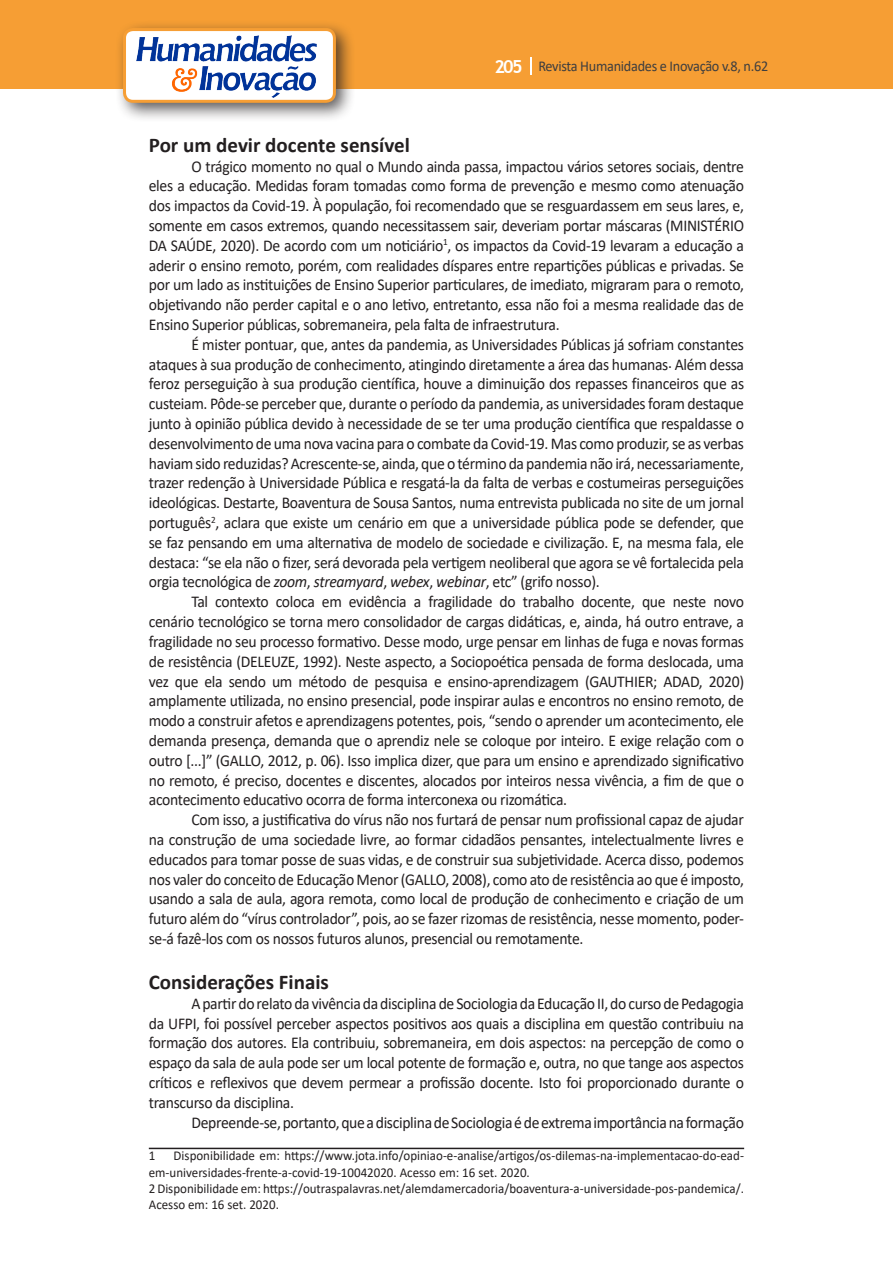
<style>
.page{position:relative;width:893px;height:1263px;background:#fff}
.page>*{position:absolute;margin:0;border:0;box-sizing:border-box;transform-origin:0 0}
.Titulo_2{font:700 21px "Calibri";color:#231f20}
.texto{font:16.5px/19.8px "Calibri";letter-spacing:-.02em;color:#231f20;text-align:justify;scale:.95 1}
.t1{font:15px "Calibri";letter-spacing:-.02em;color:#3e3e3f;scale:.95 1}
.Rodapé{font:13.5px/16.2px "Calibri";color:#231f20;scale:.96 1}
.s1{font-family:"Trebuchet MS";font-weight:700;font-size:18px;color:#fff}
.s2{font-style:italic}
</style>
<div class="page">
<div style="left:0;top:0;width:893px;height:88px;background:#f69e34"></div>
<svg style="left:530px;top:57px;width:2px;height:18px"></svg>
<div style="left:115px;top:20px;width:241px;height:103px;background:#231f20;opacity:.75"></div>
<div style="left:125px;top:30px;width:209px;height:71px;background:#fff;border-radius:9px"></div>
<div style="left:123px;top:28px;width:213px;height:75px;border:3px solid #f69e34;border-radius:9px"></div>
<img style="left:136px;top:36px;width:181px;height:61px">
<hr style="left:149px;top:1148px;width:595px;height:1px;background:#231f20">
<p class="t1" style="left:495px;top:56px;width:290px"><span class="s1">205</span> Revista Humanidades e Inovação v.8, n.62</p>
<p class="Titulo_2" style="left:149px;top:130px;width:263px">Por um devir docente sensível</p>
<p class="texto" style="left:149px;top:156px;width:628px;text-indent:43px">O trágico momento no qual o Mundo ainda passa, impactou vários setores sociais, dentre eles a educação. Medidas foram tomadas como forma de prevenção e mesmo como atenuação dos impactos da Covid-19. À população, foi recomendado que se resguardassem em seus lares, e, somente em casos extremos, quando necessitassem sair, deveriam portar máscaras (MINISTÉRIO DA SAÚDE, 2020). De acordo com um noticiário<sup>1</sup>, os impactos da Covid-19 levaram a educação a aderir o ensino remoto, porém, com realidades díspares entre repartições públicas e privadas. Se por um lado as instituições de Ensino Superior particulares, de imediato, migraram para o remoto, objetivando não perder capital e o ano letivo, entretanto, essa não foi a mesma realidade das de Ensino Superior públicas, sobremaneira, pela falta de infraestrutura.</p>
<p class="texto" style="left:149px;top:334px;width:628px;text-indent:43px">É mister pontuar, que, antes da pandemia, as Universidades Públicas já sofriam constantes ataques à sua produção de conhecimento, atingindo diretamente a área das humanas. Além dessa feroz perseguição à sua produção científica, houve a diminuição dos repasses financeiros que as custeiam. Pôde-se perceber que, durante o período da pandemia, as universidades foram destaque junto à opinião pública devido à necessidade de se ter uma produção científica que respaldasse o desenvolvimento de uma nova vacina para o combate da Covid-19. Mas como produzir, se as verbas haviam sido reduzidas? Acrescente-se, ainda, que o término da pandemia não irá, necessariamente, trazer redenção à Universidade Pública e resgatá-la da falta de verbas e costumeiras perseguições ideológicas. Destarte, Boaventura de Sousa Santos, numa entrevista publicada no site de um jornal português<sup>2</sup>, aclara que existe um cenário em que a universidade pública pode se defender, que se faz pensando em uma alternativa de modelo de sociedade e civilização. E, na mesma fala, ele destaca: “se ela não o fizer, será devorada pela vertigem neoliberal que agora se vê fortalecida pela orgia tecnológica de <span class="s2">zoom</span>, <span class="s2">streamyard</span>, <span class="s2">webex</span>, <span class="s2">webinar</span>, etc” (grifo nosso).</p>
<p class="texto" style="left:149px;top:591px;width:628px;text-indent:43px">Tal contexto coloca em evidência a fragilidade do trabalho docente, que neste novo cenário tecnológico se torna mero consolidador de cargas didáticas, e, ainda, há outro entrave, a fragilidade no seu processo formativo. Desse modo, urge pensar em linhas de fuga e novas formas de resistência (DELEUZE, 1992). Neste aspecto, a Sociopoética pensada de forma deslocada, uma vez que ela sendo um método de pesquisa e ensino-aprendizagem (GAUTHIER; ADAD, 2020) amplamente utilizada, no ensino presencial, pode inspirar aulas e encontros no ensino remoto, de modo a construir afetos e aprendizagens potentes, pois, “sendo o aprender um acontecimento, ele demanda presença, demanda que o aprendiz nele se coloque por inteiro. E exige relação com o outro [...]” (GALLO, 2012, p. 06). Isso implica dizer, que para um ensino e aprendizado significativo no remoto, é preciso, docentes e discentes, alocados por inteiros nessa vivência, a fim de que o acontecimento educativo ocorra de forma interconexa ou rizomática.</p>
<p class="texto" style="left:149px;top:809px;width:628px;text-indent:43px">Com isso, a justificativa do vírus não nos furtará de pensar num profissional capaz de ajudar na construção de uma sociedade livre, ao formar cidadãos pensantes, intelectualmente livres e educados para tomar posse de suas vidas, e de construir sua subjetividade. Acerca disso, podemos nos valer do conceito de Educação Menor (GALLO, 2008), como ato de resistência ao que é imposto, usando a sala de aula, agora remota, como local de produção de conhecimento e criação de um futuro além do “vírus controlador”, pois, ao se fazer rizomas de resistência, nesse momento, poder&shy;se-á fazê-los com os nossos futuros alunos, presencial ou remotamente.</p>
<p class="Titulo_2" style="left:149px;top:967px;width:182px">Considerações Finais</p>
<p class="texto" style="left:149px;top:993px;width:628px;text-indent:43px">A partir do relato da vivência da disciplina de Sociologia da Educação II, do curso de Pedagogia da UFPI, foi possível perceber aspectos positivos aos quais a disciplina em questão contribuiu na formação dos autores. Ela contribuiu, sobremaneira, em dois aspectos: na percepção de como o espaço da sala de aula pode ser um local potente de formação e, outra, no que tange aos aspectos críticos e reflexivos que devem permear a profissão docente. Isto foi proporcionado durante o transcurso da disciplina.</p>
<p class="texto" style="left:191px;top:1112px;width:583px">Depreende-se, portanto, que a disciplina de Sociologia é de extrema importância na formação</p>
<p class="Rodapé" style="left:149px;top:1147px;width:8px">1</p>
<p class="Rodapé" style="left:149px;top:1147px;width:621px;text-indent:25px">Disponibilidade em: https://www.jota.info/opiniao-e-analise/artigos/os-dilemas-na-implementacao-do-ead&shy;em-universidades-frente-a-covid-19-10042020. Acesso em: 16 set. 2020.</p>
<p class="Rodapé" style="left:149px;top:1180px;width:621px">2 Disponibilidade em: https://outraspalavras.net/alemdamercadoria/boaventura-a-universidade-pos-pandemica/.<br>Acesso em: 16 set. 2020.</p>
</div>
